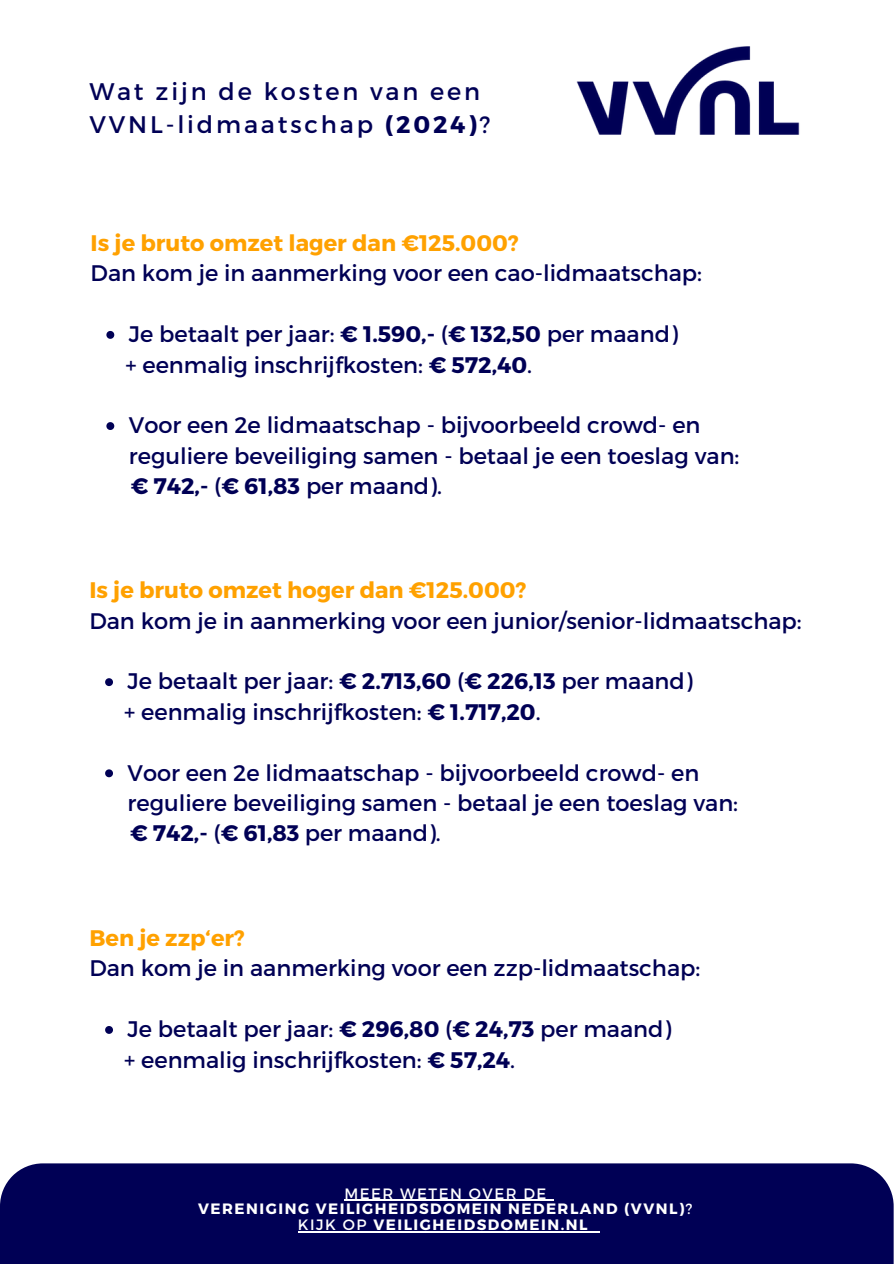
<style>
.page{position:relative;width:894px;height:1264px;background:#fff}
.page>*{position:absolute;margin:0;border:0;box-sizing:border-box;transform-origin:0 0}
.t1{font:24px "Montserrat";letter-spacing:.12em;color:#005}
.t2{font:22.5px/30.3px "Montserrat";color:#005}
.t3{font:700 22.5px "Montserrat";color:#ffa100}
.t4{font:700 22.5px "Montserrat";color:#005}
.t5{font:700 15px "Montserrat";letter-spacing:.1em;color:#fff}
.t6{font:15px "Montserrat";letter-spacing:.1em;color:#fff}
.s1{font-weight:700}
.s2{font-weight:400}
</style>
<div class="page">
<div style="left:0;top:1163px;width:893px;height:100px;background:#005"></div>
<svg style="left:106px;top:331px;width:8px;height:8px"></svg>
<svg style="left:106px;top:422px;width:8px;height:8px"></svg>
<img style="left:576px;top:46px;width:224px;height:89px">
<hr style="left:344px;top:1199px;width:203px;height:1px;background:#fff">
<hr style="left:298px;top:1231px;width:75px;height:1px;background:#fff">
<hr style="left:373px;top:1231px;width:216px;height:1px;background:#fff">
<svg style="left:105px;top:678px;width:8px;height:8px"></svg>
<svg style="left:105px;top:769px;width:8px;height:8px"></svg>
<svg style="left:105px;top:1026px;width:8px;height:7px"></svg>
<p class="t1" style="left:89px;top:76px;width:392px">Wat zijn de kosten van een</p>
<p class="t1" style="left:89px;top:108px;width:402px">VVNL-lidmaatschap <span class="s1">(2024)</span>?</p>
<p class="t3" style="left:91px;top:228px;width:429px">Is je bruto omzet lager dan €125.000?</p>
<p class="t2" style="left:91px;top:257px;width:612px">Dan kom je in aanmerking voor een cao-lidmaatschap:</p>
<p class="t2" style="left:129px;top:318px;width:550px">Je betaalt per jaar: <span class="s1">€ 1.590,-</span> (<span class="s1">€ 132,50</span> per maand)</p>
<p class="t2" style="left:125px;top:348px;width:408px">+ eenmalig inschrijfkosten: <span class="s1">€ 572,40</span>.</p>
<p class="t2" style="left:129px;top:409px;width:611px">Voor een 2e lidmaatschap - bijvoorbeeld crowd- en reguliere beveiliging samen - betaal je een toeslag van:</p>
<p class="t4" style="left:131px;top:471px;width:313px">€ 742,- <span class="s2">(</span>€ 61,83 <span class="s2">per maand).</span></p>
<p class="t3" style="left:89px;top:575px;width:438px">Is je bruto omzet hoger dan €125.000?</p>
<p class="t2" style="left:89px;top:604px;width:713px">Dan kom je in aanmerking voor een junior/senior-lidmaatschap:</p>
<p class="t2" style="left:128px;top:665px;width:566px">Je betaalt per jaar: <span class="s1">€ 2.713,60</span> (<span class="s1">€ 226,13</span> per maand)</p>
<p class="t2" style="left:124px;top:695px;width:418px">+ eenmalig inschrijfkosten: <span class="s1">€ 1.717,20</span>.</p>
<p class="t2" style="left:128px;top:756px;width:611px">Voor een 2e lidmaatschap - bijvoorbeeld crowd- en reguliere beveiliging samen - betaal je een toeslag van:</p>
<p class="t4" style="left:130px;top:818px;width:312px">€ 742,- <span class="s2">(</span>€ 61,83 <span class="s2">per maand).</span></p>
<p class="t3" style="left:89px;top:923px;width:157px">Ben je zzp‘er?</p>
<p class="t2" style="left:89px;top:952px;width:612px">Dan kom je in aanmerking voor een zzp-lidmaatschap:</p>
<p class="t2" style="left:128px;top:1012px;width:545px">Je betaalt per jaar: <span class="s1">€ 296,80</span> (<span class="s1">€ 24,73</span> per maand)</p>
<p class="t2" style="left:124px;top:1043px;width:392px">+ eenmalig inschrijfkosten: <span class="s1">€ 57,24</span>.</p>
<p class="t6" style="left:344px;top:1183px;width:203px">MEER WETEN OVER DE</p>
<p class="t5" style="left:198px;top:1199px;width:495px">VERENIGING VEILIGHEIDSDOMEIN NEDERLAND (VVNL)<span class="s2">?</span></p>
<p class="t5" style="left:298px;top:1214px;width:291px"><span class="s2">KIJK OP</span> VEILIGHEIDSDOMEIN.NL</p>
</div>
